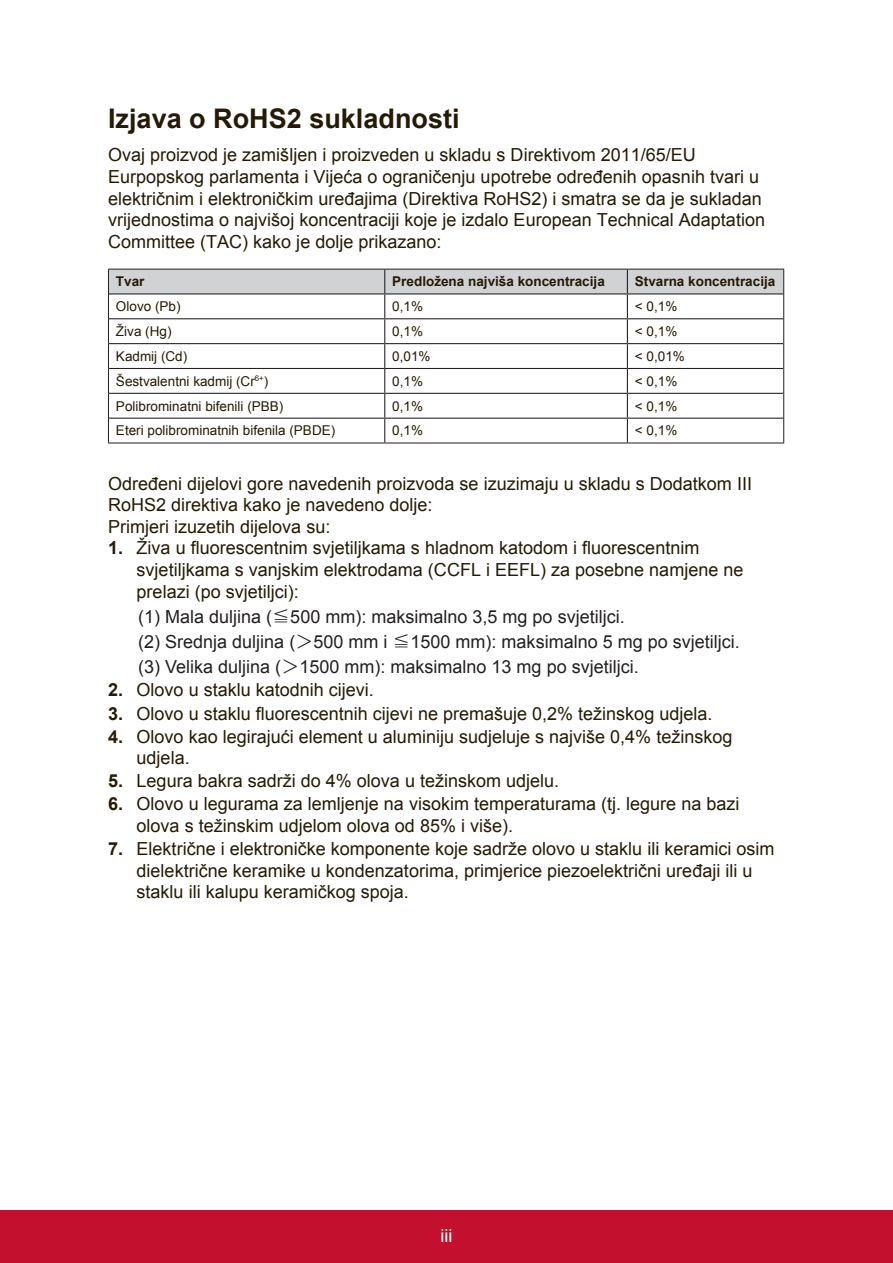
<style>
.page{position:relative;width:893px;height:1263px;background:#fff}
.page>*{position:absolute;margin:0;border:0;box-sizing:border-box;transform-origin:0 0}
.t1{font:700 27px "Arial";color:#251a05}
.t2{font:18px/21.6px "Arial";color:#251a05}
.t3{font:18px/25.2px "Arial";color:#231f20}
.t4{font:18px "Arial";color:#fff}
.t5{font:13.5px "Arial";color:#251a05}
.t6{font:700 13.5px "Arial";color:#251a05}
.s1{font-weight:700}
.s2{font-family:"Adobe Ming Std";font-weight:300}
</style>
<div class="page">
<div style="left:0;top:1210px;width:892px;height:53px;background:#c3102f"></div>
<hr style="left:108px;top:442px;width:276px;height:1px;background:#231f20">
<hr style="left:384px;top:442px;width:243px;height:1px;background:#231f20">
<hr style="left:627px;top:442px;width:156px;height:1px;background:#231f20">
<svg style="left:108px;top:269px;width:676px;height:173px"></svg>
<h1 class="t1" style="left:108px;top:100px;width:353px">Izjava o RoHS2 sukladnosti</h1>
<p class="t2" style="left:108px;top:144px;width:658px">Ovaj proizvod je zamišljen i proizveden u skladu s Direktivom 2011/65/EU Eurpopskog parlamenta i Vijeća o ograničenju upotrebe određenih opasnih tvari u električnim i elektroničkim uređajima (Direktiva RoHS2) i smatra se da je sukladan vrijednostima o najvišoj koncentraciji koje je izdalo European Technical Adaptation Committee (TAC) kako je dolje prikazano:</p>
<p class="t6" style="left:116px;top:273px;width:30px">Tvar</p>
<p class="t6" style="left:392px;top:273px;width:214px">Predložena najviša koncentracija</p>
<p class="t6" style="left:634px;top:273px;width:142px">Stvarna koncentracija</p>
<p class="t5" style="left:116px;top:298px;width:66px">Olovo (Pb)</p>
<p class="t5" style="left:392px;top:298px;width:32px">0,1%</p>
<p class="t5" style="left:634px;top:298px;width:44px">&lt; 0,1%</p>
<p class="t5" style="left:116px;top:322px;width:57px">Živa (Hg)</p>
<p class="t5" style="left:392px;top:322px;width:32px">0,1%</p>
<p class="t5" style="left:634px;top:322px;width:44px">&lt; 0,1%</p>
<p class="t5" style="left:116px;top:347px;width:73px">Kadmij (Cd)</p>
<p class="t5" style="left:392px;top:347px;width:40px">0,01%</p>
<p class="t5" style="left:634px;top:347px;width:51px">&lt; 0,01%</p>
<p class="t5" style="left:116px;top:372px;width:154px">Šestvalentni kadmij (Cr<sup>6+</sup>)</p>
<p class="t5" style="left:392px;top:372px;width:32px">0,1%</p>
<p class="t5" style="left:634px;top:372px;width:44px">&lt; 0,1%</p>
<p class="t5" style="left:116px;top:397px;width:169px">Polibrominatni bifenili (PBB)</p>
<p class="t5" style="left:392px;top:397px;width:32px">0,1%</p>
<p class="t5" style="left:634px;top:397px;width:44px">&lt; 0,1%</p>
<p class="t5" style="left:116px;top:422px;width:221px">Eteri polibrominatnih bifenila (PBDE)</p>
<p class="t5" style="left:392px;top:422px;width:32px">0,1%</p>
<p class="t5" style="left:634px;top:422px;width:44px">&lt; 0,1%</p>
<p class="t2" style="left:108px;top:472px;width:645px">Određeni dijelovi gore navedenih proizvoda se izuzimaju u skladu s Dodatkom III<br>RoHS2 direktiva kako je navedeno dolje:<br>Primjeri izuzetih dijelova su:</p>
<p class="t2" style="left:136px;top:537px;width:608px;text-indent:-28px"><span class="s1">1.</span> Živa u fluorescentnim svjetiljkama s hladnom katodom i fluorescentnim svjetiljkama s vanjskim elektrodama (CCFL i EEFL) za posebne namjene ne prelazi (po svjetiljci):</p>
<p class="t3" style="left:138px;top:604px;width:603px">(1) Mala duljina (<span class="s2">≦</span>500 mm): maksimalno 3,5 mg po svjetiljci.<br>(2) Srednja duljina (<span class="s2">＞</span>500 mm i <span class="s2">≦</span>1500 mm): maksimalno 5 mg po svjetiljci. (3) Velika duljina (<span class="s2">＞</span>1500 mm): maksimalno 13 mg po svjetiljci.</p>
<p class="t2" style="left:108px;top:679px;width:267px"><span class="s1">2.</span> Olovo u staklu katodnih cijevi.</p>
<p class="t2" style="left:108px;top:702px;width:605px"><span class="s1">3.</span> Olovo u staklu fluorescentnih cijevi ne premašuje 0,2% težinskog udjela.</p>
<p class="t2" style="left:136px;top:725px;width:597px;text-indent:-28px"><span class="s1">4.</span> Olovo kao legirajući element u aluminiju sudjeluje s najviše 0,4% težinskog udjela.</p>
<p class="t2" style="left:108px;top:770px;width:452px"><span class="s1">5.</span> Legura bakra sadrži do 4% olova u težinskom udjelu.</p>
<p class="t2" style="left:136px;top:793px;width:604px;text-indent:-28px"><span class="s1">6.</span> Olovo u legurama za lemljenje na visokim temperaturama (tj. legure na bazi olova s težinskim udjelom olova od 85% i više).</p>
<p class="t2" style="left:136px;top:838px;width:639px;text-indent:-28px"><span class="s1">7.</span> Električne i elektroničke komponente koje sadrže olovo u staklu ili keramici osim dielektrične keramike u kondenzatorima, primjerice piezoelektrični uređaji ili u staklu ili kalupu keramičkog spoja.</p>
<p class="t4" style="left:440px;top:1223px;width:13px">iii</p>
</div>
